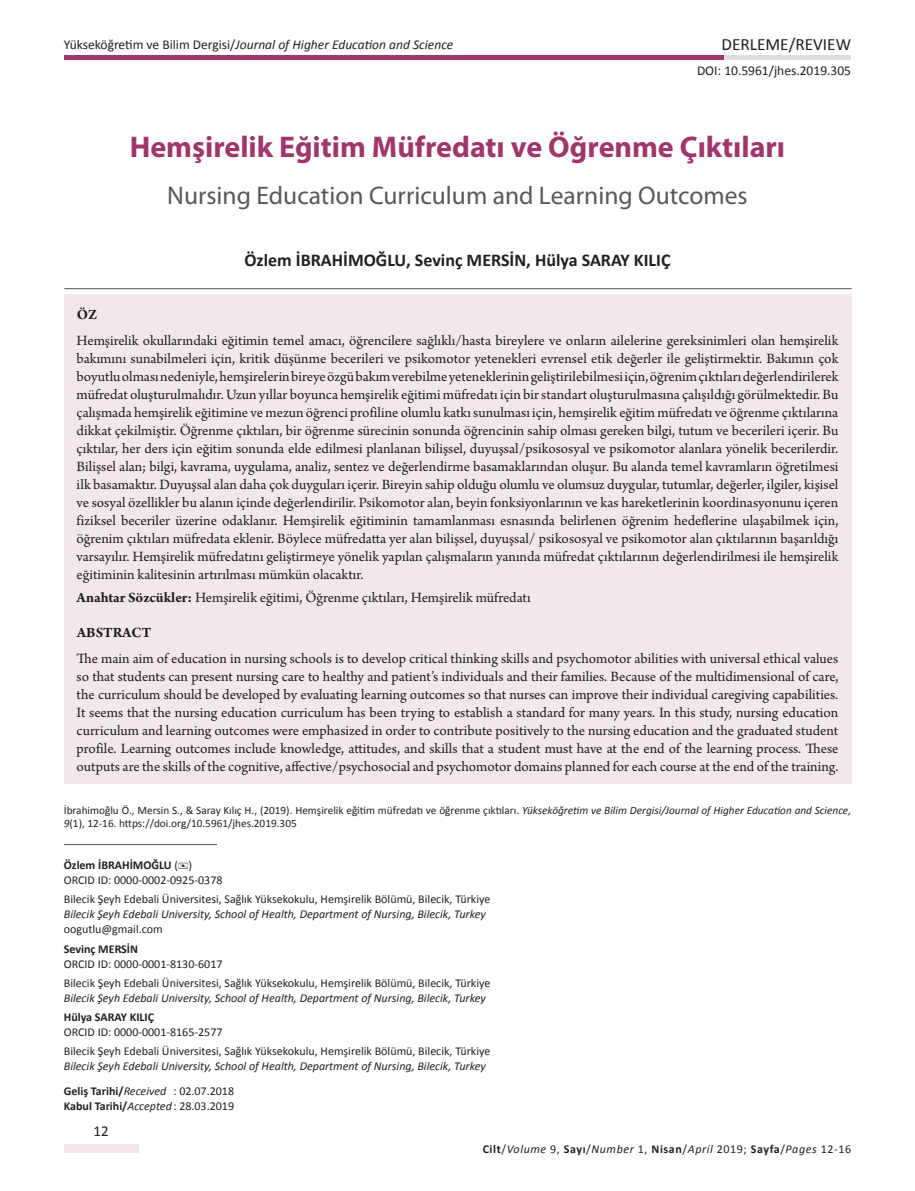
<style>
.page{position:relative;width:915px;height:1191px;background:#fff}
.page>*{position:absolute;margin:0;border:0;box-sizing:border-box;transform-origin:0 0}
.t1{font:700 30px "Myriad Pro";color:#9f366c}
.t2{font:25.5px "Myriad Pro";color:#57585a}
.t3{font:700 18px "Calibri";color:#231f20}
.t4{font:17.25px "Calibri";color:#231f20}
.t5{font:15px/18px "Arno Pro";color:#231f20;text-align:justify}
.t6{font:700 15px "Arno Pro";letter-spacing:.005em;color:#231f20}
.t7{font:15px "Calibri";color:#231f20}
.t8{font:italic 13.5px "Calibri";color:#231f20}
.t9{font:13.5px "Calibri";color:#231f20}
.t10{font:12px/19.2px "Calibri";color:#231f20}
.t11{font:italic 12px/24.8px "Calibri";color:#231f20}
.t12{font:italic 12px "Calibri";letter-spacing:.05em;color:#231f20}
.t13{font:700 12px "Calibri";color:#231f20}
.t14{font:11.25px/13.5px "Calibri";color:#231f20}
.s1{font-style:normal}
.s2{font-weight:700}
.s3{font-style:italic}
.s4{font-weight:700;font-style:normal}
.s5{font-weight:400;font-style:italic}
.s6{font-weight:400}
</style>
<div class="page">
<div style="left:64px;top:1144px;width:74px;height:8px;background:#f3e5eb"></div>
<div style="left:719px;top:55px;width:131px;height:5px;background:#dcdddf"></div>
<div style="left:64px;top:55px;width:659px;height:5px;background:#9f366c"></div>
<hr style="left:64px;top:288px;width:787px;height:1px;background:#57585a">
<hr style="left:64px;top:844px;width:153px;height:1px;background:#57585a">
<div style="left:64px;top:295px;width:787px;height:489px;background:#f1e8ed"></div>
<p class="t8" style="left:64px;top:36px;width:391px"><span class="s1">Yükseköğretim ve Bilim Dergisi/</span>Journal of Higher Education and Science</p>
<p class="t4" style="left:721px;top:34px;width:131px">DERLEME/REVIEW</p>
<p class="t9" style="left:696px;top:62px;width:156px">DOI: 10.5961/jhes.2019.305</p>
<h1 class="t1" style="left:130px;top:128px;width:656px">Hemşirelik Eğitim Müfredatı ve Öğrenme Çıktıları</h1>
<h2 class="t2" style="left:167px;top:179px;width:581px">Nursing Education Curriculum and Learning Outcomes</h2>
<p class="t3" style="left:244px;top:248px;width:427px">Özlem İBRAHİMOĞLU, Sevinç MERSİN, Hülya SARAY KILIÇ</p>
<p class="t6" style="left:77px;top:305px;width:22px">ÖZ</p>
<p class="t5" style="left:77px;top:332px;width:763px">Hemşirelik okullarındaki eğitimin temel amacı, öğrencilere sağlıklı/hasta bireylere ve onların ailelerine gereksinimleri olan hemşirelik bakımını sunabilmeleri için, kritik düşünme becerileri ve psikomotor yetenekleri evrensel etik değerler ile geliştirmektir. Bakımın çok boyutlu olması nedeniyle, hemşirelerin bireye özgü bakım verebilme yeteneklerinin geliştirilebilmesi için, öğrenim çıktıları değerlendirilerek müfredat oluşturulmalıdır. Uzun yıllar boyunca hemşirelik eğitimi müfredatı için bir standart oluşturulmasına çalışıldığı görülmektedir. Bu çalışmada hemşirelik eğitimine ve mezun öğrenci profiline olumlu katkı sunulması için, hemşirelik eğitim müfredatı ve öğrenme çıktılarına dikkat çekilmiştir. Öğrenme çıktıları, bir öğrenme sürecinin sonunda öğrencinin sahip olması gereken bilgi, tutum ve becerileri içerir. Bu çıktılar, her ders için eğitim sonunda elde edilmesi planlanan bilişsel, duyuşsal/psikososyal ve psikomotor alanlara yönelik becerilerdir.<br>Bilişsel alan; bilgi, kavrama, uygulama, analiz, sentez ve değerlendirme basamaklarından oluşur. Bu alanda temel kavramların öğretilmesi ilk basamaktır. Duyuşsal alan daha çok duyguları içerir. Bireyin sahip olduğu olumlu ve olumsuz duygular, tutumlar, değerler, ilgiler, kişisel ve sosyal özellikler bu alanın içinde değerlendirilir. Psikomotor alan, beyin fonksiyonlarının ve kas hareketlerinin koordinasyonunu içeren fiziksel beceriler üzerine odaklanır. Hemşirelik eğitiminin tamamlanması esnasında belirlenen öğrenim hedeflerine ulaşabilmek için, öğrenim çıktıları müfredata eklenir. Böylece müfredatta yer alan bilişsel, duyuşsal/ psikososyal ve psikomotor alan çıktılarının başarıldığı varsayılır. Hemşirelik müfredatını geliştirmeye yönelik yapılan çalışmaların yanında müfredat çıktılarının değerlendirilmesi ile hemşirelik eğitiminin kalitesinin artırılması mümkün olacaktır.</p>
<p class="t5" style="left:77px;top:589px;width:455px"><span class="s2">Anahtar Sözcükler:</span> Hemşirelik eğitimi, Öğrenme çıktıları, Hemşirelik müfredatı</p>
<p class="t6" style="left:77px;top:623px;width:76px">ABSTRACT</p>
<p class="t5" style="left:77px;top:650px;width:763px">The main aim of education in nursing schools is to develop critical thinking skills and psychomotor abilities with universal ethical values so that students can present nursing care to healthy and patient’s individuals and their families. Because of the multidimensional of care, the curriculum should be developed by evaluating learning outcomes so that nurses can improve their individual caregiving capabilities.<br>It seems that the nursing education curriculum has been trying to establish a standard for many years. In this study, nursing education curriculum and learning outcomes were emphasized in order to contribute positively to the nursing education and the graduated student profile. Learning outcomes include knowledge, attitudes, and skills that a student must have at the end of the learning process. These outputs are the skills of the cognitive, affective/psychosocial and psychomotor domains planned for each course at the end of the training.</p>
<p class="t14" style="left:64px;top:803px;width:788px">İbrahimoğlu Ö., Mersin S., &amp; Saray Kılıç H., (2019). Hemşirelik eğitim müfredatı ve öğrenme çıktıları. <span class="s3">Yükseköğretim ve Bilim Dergisi/Journal of Higher Education and Science,<br>9</span>(1), 12-16. https://doi.org/10.5961/jhes.2019.305</p>
<p class="t10" style="left:64px;top:857px;width:160px;line-height:15px"><span class="s2">Özlem İBRAHİMOĞLU</span> ( )<br>ORCID ID: 0000-0002-0925-0378</p>
<p class="t10" style="left:64px;top:889px;width:428px">Bilecik Şeyh Edebali Üniversitesi, Sağlık Yüksekokulu, Hemşirelik Bölümü, Bilecik, Türkiye</p>
<p class="t11" style="left:64px;top:901px;width:423px">Bilecik Şeyh Edebali University, School of Health, Department of Nursing, Bilecik, Turkey</p>
<p class="t10" style="left:64px;top:919px;width:100px">oogutlu@gmail.com</p>
<p class="t13" style="left:64px;top:941px;width:76px">Sevinç MERSİN</p>
<p class="t10" style="left:64px;top:954px;width:428px">ORCID ID: 0000-0001-8130-6017<br>Bilecik Şeyh Edebali Üniversitesi, Sağlık Yüksekokulu, Hemşirelik Bölümü, Bilecik, Türkiye</p>
<p class="t11" style="left:64px;top:985px;width:423px">Bilecik Şeyh Edebali University, School of Health, Department of Nursing, Bilecik, Turkey</p>
<p class="t13" style="left:64px;top:1009px;width:92px">Hülya SARAY KILIÇ</p>
<p class="t10" style="left:64px;top:1022px;width:428px">ORCID ID: 0000-0001-8165-2577<br>Bilecik Şeyh Edebali Üniversitesi, Sağlık Yüksekokulu, Hemşirelik Bölümü, Bilecik, Türkiye</p>
<p class="t11" style="left:64px;top:1053px;width:423px">Bilecik Şeyh Edebali University, School of Health, Department of Nursing, Bilecik, Turkey<br><span class="s4">Geliş Tarihi/</span>Received <span class="s1">: 02.07.2018</span></p>
<p class="t13" style="left:64px;top:1098px;width:172px">Kabul Tarihi/<span class="s5">Accepted</span><span class="s6">: 28.03.2019</span></p>
<p class="t7" style="left:93px;top:1121px;width:17px">12</p>
<p class="t12" style="left:482px;top:1140px;width:370px"><span class="s4">Cilt</span><span class="s1">/</span>Volume <span class="s1">9,</span> <span class="s4">Sayı</span><span class="s1">/</span>Number <span class="s1">1,</span> <span class="s4">Nisan</span><span class="s1">/</span>April <span class="s1">2019;</span> <span class="s4">Sayfa</span><span class="s1">/</span>Pages <span class="s1">12-16</span></p>
</div>
